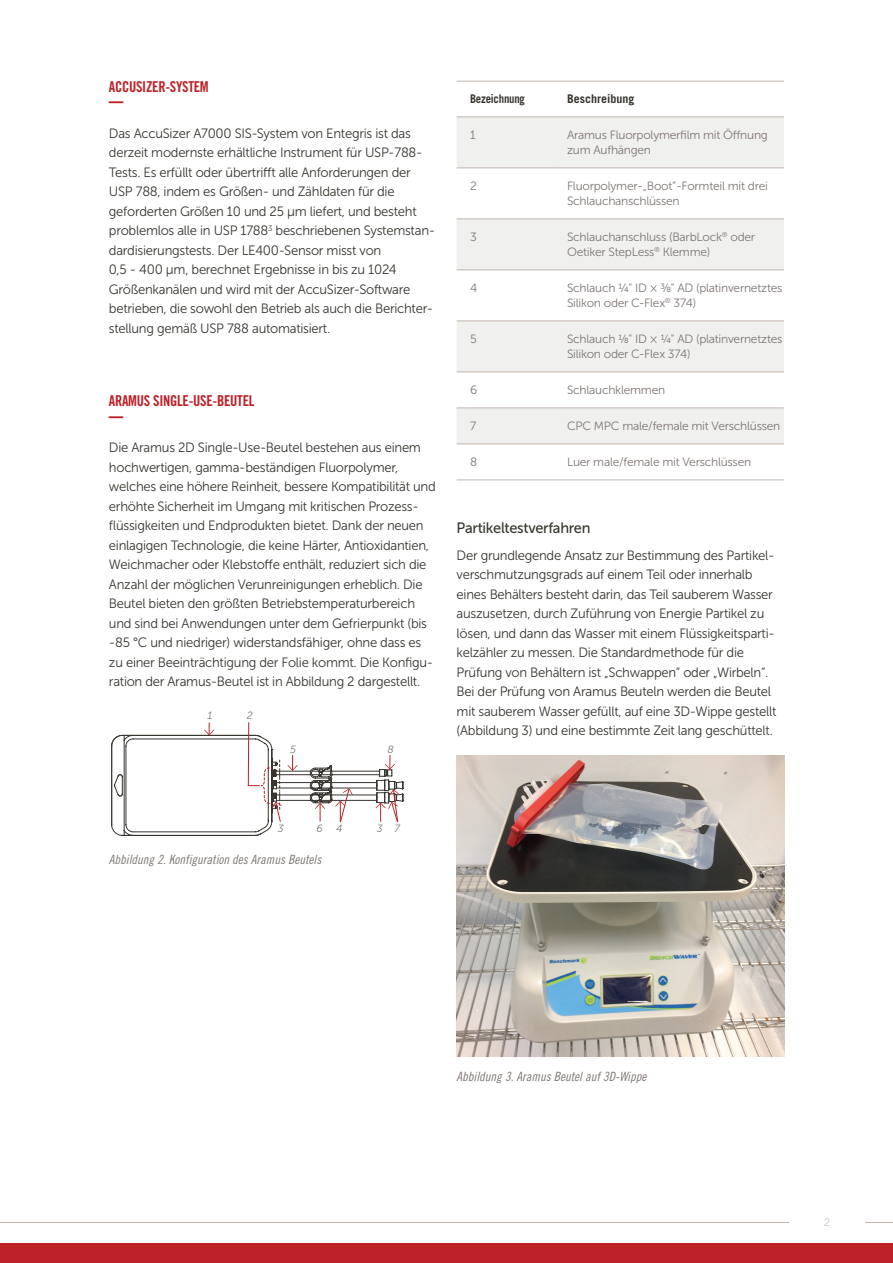
<style>
.page{position:relative;width:893px;height:1263px;background:#fff}
.page>*{position:absolute;margin:0;border:0;box-sizing:border-box;transform-origin:0 0}
.t1{font:700 expanded 20.25px "Trade Gothic LT Std";color:#bb2127;scale:.72 1}
.t2{font:15px "Trade Gothic LT Std Bd Cn 20";letter-spacing:-.02em;color:#bb2127}
.t3{font:15px "Museo Sans 500";letter-spacing:-.02em;color:#38352f}
.t4{font:13.5px/19.5px "Museo Sans 300";letter-spacing:-.02em;color:#38352f}
.t5{font:12.75px "Trade Gothic LT Std Cn 18 Obl";color:#7e7672}
.t6{font:12px/15px "Museo Sans 300";letter-spacing:-.02em;color:#7e7672}
.t7{font:700 12px "Trade Gothic LT Std";color:#38352f}
.t8{font:700 12px "Trade Gothic LT Std";letter-spacing:-.02em;color:#38352f;scale:.9 1}
.t9{font:italic 10.5px "Museo Sans 300";color:#7e7672}
.t10{font:300 10.5px "Trade Gothic LT Std";color:#c0b5ae}
</style>
<div class="page">
<div style="left:0;top:1243px;width:893px;height:20px;background:#bb2127"></div>
<svg style="left:865px;top:1222px;width:28px;height:1px"></svg>
<hr style="left:0;top:1222px;width:789px;height:1px;background:#c0b5ae">
<svg style="left:457px;top:117px;width:327px;height:327px;fill:#f0f0ee"></svg>
<hr style="left:457px;top:81px;width:96px;height:1px;background:#c0b5ae">
<hr style="left:554px;top:81px;width:230px;height:1px;background:#c0b5ae">
<hr style="left:457px;top:117px;width:96px;height:1px;background:#c0b5ae">
<hr style="left:554px;top:117px;width:230px;height:1px;background:#c0b5ae">
<hr style="left:457px;top:168px;width:96px;height:1px;background:#c0b5ae">
<hr style="left:554px;top:168px;width:230px;height:1px;background:#c0b5ae">
<hr style="left:457px;top:219px;width:96px;height:1px;background:#c0b5ae">
<hr style="left:554px;top:219px;width:230px;height:1px;background:#c0b5ae">
<hr style="left:457px;top:270px;width:96px;height:1px;background:#c0b5ae">
<hr style="left:554px;top:270px;width:230px;height:1px;background:#c0b5ae">
<hr style="left:457px;top:321px;width:96px;height:1px;background:#c0b5ae">
<hr style="left:554px;top:321px;width:230px;height:1px;background:#c0b5ae">
<hr style="left:457px;top:372px;width:96px;height:1px;background:#c0b5ae">
<hr style="left:554px;top:372px;width:230px;height:1px;background:#c0b5ae">
<hr style="left:457px;top:408px;width:96px;height:1px;background:#c0b5ae">
<hr style="left:554px;top:408px;width:230px;height:1px;background:#c0b5ae">
<hr style="left:457px;top:444px;width:96px;height:1px;background:#c0b5ae">
<hr style="left:554px;top:444px;width:230px;height:1px;background:#c0b5ae">
<hr style="left:457px;top:480px;width:96px;height:1px;background:#c0b5ae">
<hr style="left:554px;top:480px;width:230px;height:1px;background:#c0b5ae">
<svg style="left:111px;top:722px;width:293px;height:114px"></svg>
<img style="left:457px;top:756px;width:327px;height:300px">
<p class="t2" style="left:109px;top:77px;width:101px">ACCUSIZER-SYSTEM</p>
<h1 class="t1" style="left:109px;top:88px;width:22px">—</h1>
<p class="t4" style="left:109px;top:124px;width:328px">Das AccuSizer A7000 SIS-System von Entegris ist das derzeit modernste erhältliche Instrument für USP-788- Tests. Es erfüllt oder übertrifft alle Anforderungen der USP 788, indem es Größen- und Zähldaten für die geforderten Größen 10 und 25 µm liefert, und besteht problemlos alle in USP 1788<sup>3</sup> beschriebenen Systemstan&shy;dardisierungstests. Der LE400-Sensor misst von<br>0,5 - 400 µm, berechnet Ergebnisse in bis zu 1024<br>Größenkanälen und wird mit der AccuSizer-Software betrieben, die sowohl den Betrieb als auch die Berichter&shy;stellung gemäß USP 788 automatisiert.</p>
<p class="t2" style="left:109px;top:392px;width:147px">ARAMUS SINGLE-USE-BEUTEL</p>
<h1 class="t1" style="left:109px;top:402px;width:22px">—</h1>
<p class="t4" style="left:109px;top:438px;width:328px">Die Aramus 2D Single-Use-Beutel bestehen aus einem hochwertigen, gamma-beständigen Fluorpolymer, welches eine höhere Reinheit, bessere Kompatibilität und erhöhte Sicherheit im Umgang mit kritischen Prozess&shy;flüssigkeiten und Endprodukten bietet. Dank der neuen einlagigen Technologie, die keine Härter, Antioxidantien, Weichmacher oder Klebstoffe enthält, reduziert sich die Anzahl der möglichen Verunreinigungen erheblich. Die Beutel bieten den größten Betriebstemperaturbereich und sind bei Anwendungen unter dem Gefrierpunkt (bis -85 °C und niedriger) widerstandsfähiger, ohne dass es zu einer Beeinträchtigung der Folie kommt. Die Konfigu&shy;ration der Aramus-Beutel ist in Abbildung 2 dargestellt.</p>
<p class="t9" style="left:207px;top:710px;width:6px">1</p>
<p class="t9" style="left:247px;top:710px;width:7px">2</p>
<p class="t9" style="left:290px;top:743px;width:7px">5</p>
<p class="t9" style="left:387px;top:743px;width:8px">8</p>
<p class="t8" style="left:470px;top:92px;width:62px">Bezeichnung</p>
<p class="t7" style="left:567px;top:92px;width:69px">Beschreibung</p>
<p class="t6" style="left:470px;top:128px;width:7px">1</p>
<p class="t6" style="left:567px;top:128px;width:202px">Aramus Fluorpolymerfilm mit Öffnung zum Aufhängen</p>
<p class="t6" style="left:470px;top:179px;width:8px">2</p>
<p class="t6" style="left:567px;top:179px;width:202px">Fluorpolymer-„Boot“-Formteil mit drei<br>Schlauchanschlüssen</p>
<p class="t6" style="left:470px;top:230px;width:8px">3</p>
<p class="t6" style="left:567px;top:230px;width:190px">Schlauchanschluss (BarbLock<sup>®</sup> oder<br>Oetiker StepLess<sup>®</sup> Klemme)</p>
<p class="t6" style="left:470px;top:281px;width:9px">4</p>
<p class="t6" style="left:567px;top:281px;width:217px">Schlauch 1⁄4" ID × 3⁄8" AD (platinvernetztes<br>Silikon oder C-Flex<sup>®</sup> 374)</p>
<p class="t6" style="left:470px;top:332px;width:8px">5</p>
<p class="t6" style="left:567px;top:332px;width:217px">Schlauch 1⁄8" ID × 1⁄4" AD (platinvernetztes<br>Silikon oder C-Flex 374)</p>
<p class="t6" style="left:470px;top:383px;width:9px">6</p>
<p class="t6" style="left:567px;top:383px;width:100px">Schlauchklemmen</p>
<p class="t6" style="left:470px;top:419px;width:8px">7</p>
<p class="t6" style="left:567px;top:419px;width:215px">CPC MPC male/female mit Verschlüssen</p>
<p class="t6" style="left:470px;top:455px;width:9px">8</p>
<p class="t6" style="left:567px;top:455px;width:186px">Luer male/female mit Verschlüssen</p>
<p class="t3" style="left:457px;top:520px;width:135px">Partikeltestverfahren</p>
<p class="t4" style="left:457px;top:545px;width:321px">Der grundlegende Ansatz zur Bestimmung des Partikel&shy;verschmutzungsgrads auf einem Teil oder innerhalb eines Behälters besteht darin, das Teil sauberem Wasser auszusetzen, durch Zuführung von Energie Partikel zu lösen, und dann das Wasser mit einem Flüssigkeitsparti&shy;kelzähler zu messen. Die Standardmethode für die Prüfung von Behältern ist „Schwappen“ oder „Wirbeln“.<br>Bei der Prüfung von Aramus Beuteln werden die Beutel mit sauberem Wasser gefüllt, auf eine 3D-Wippe gestellt (Abbildung 3) und eine bestimmte Zeit lang geschüttelt.</p>
<p class="t9" style="left:278px;top:823px;width:7px">3</p>
<p class="t9" style="left:317px;top:823px;width:8px">6</p>
<p class="t9" style="left:336px;top:823px;width:8px">4</p>
<p class="t9" style="left:377px;top:823px;width:25px">3 7</p>
<p class="t5" style="left:109px;top:852px;width:214px">Abbildung 2. Konfiguration des Aramus Beutels</p>
<p class="t5" style="left:457px;top:1069px;width:191px">Abbildung 3. Aramus Beutel auf 3D-Wippe</p>
<p class="t10" style="left:824px;top:1216px;width:7px">2</p>
</div>
